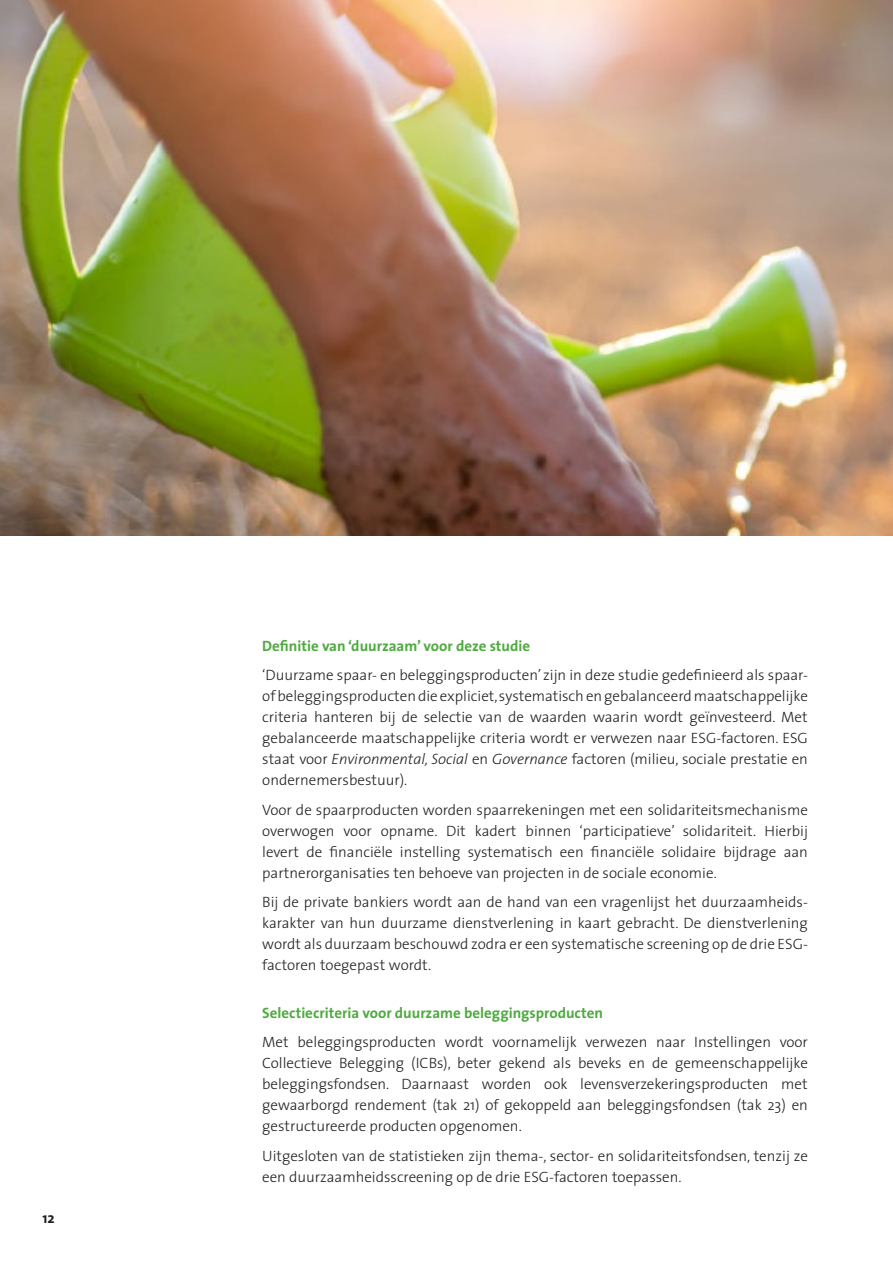
<style>
.page{position:relative;width:893px;height:1263px;background:#fff}
.page>*{position:absolute;margin:0;border:0;box-sizing:border-box;transform-origin:0 0}
.t1{font:300 15px/21px "The Sans";color:#231f20;text-align:justify}
.t2{font:700 15px "The Sans";color:#4faa40}
.t3{font:700 15px "The Sans";color:#231f20}
.s1{font-style:italic}
</style>
<div class="page">
<img style="left:0;top:0;width:893px;height:536px">
<p class="t3" style="left:43px;top:1205px;width:14px">12</p>
<p class="t2" style="left:262px;top:633px;width:269px">Definitie van ‘duurzaam’ voor deze studie</p>
<p class="t1" style="left:262px;top:664px;width:547px">‘Duurzame spaar- en beleggingsproducten’ zijn in deze studie gedefinieerd als spaar&shy;of beleggingsproducten die expliciet, systematisch en gebalanceerd maatschappelijke criteria hanteren bij de selectie van de waarden waarin wordt geïnvesteerd. Met gebalanceerde maatschappelijke criteria wordt er verwezen naar ESG-factoren. ESG staat voor <span class="s1">Environmental, Social</span> en <span class="s1">Governance</span> factoren (milieu, sociale prestatie en ondernemersbestuur).</p>
<p class="t1" style="left:262px;top:799px;width:547px">Voor de spaarproducten worden spaarrekeningen met een solidariteitsmechanisme overwogen voor opname. Dit kadert binnen ‘participatieve’ solidariteit. Hierbij levert de financiële instelling systematisch een financiële solidaire bijdrage aan partnerorganisaties ten behoeve van projecten in de sociale economie.</p>
<p class="t1" style="left:262px;top:891px;width:547px">Bij de private bankiers wordt aan de hand van een vragenlijst het duurzaamheids&shy;karakter van hun duurzame dienstverlening in kaart gebracht. De dienstverlening wordt als duurzaam beschouwd zodra er een systematische screening op de drie ESG&shy;factoren toegepast wordt.</p>
<p class="t2" style="left:262px;top:1000px;width:342px">Selectiecriteria voor duurzame beleggingsproducten</p>
<p class="t1" style="left:262px;top:1031px;width:547px">Met beleggingsproducten wordt voornamelijk verwezen naar Instellingen voor Collectieve Belegging (ICBs), beter gekend als beveks en de gemeenschappelijke beleggingsfondsen. Daarnaast worden ook levensverzekeringsproducten met gewaarborgd rendement (tak 21) of gekoppeld aan beleggingsfondsen (tak 23) en gestructureerde producten opgenomen.</p>
<p class="t1" style="left:262px;top:1145px;width:547px">Uitgesloten van de statistieken zijn thema-, sector- en solidariteitsfondsen, tenzij ze een duurzaamheidsscreening op de drie ESG-factoren toepassen.</p>
</div>
